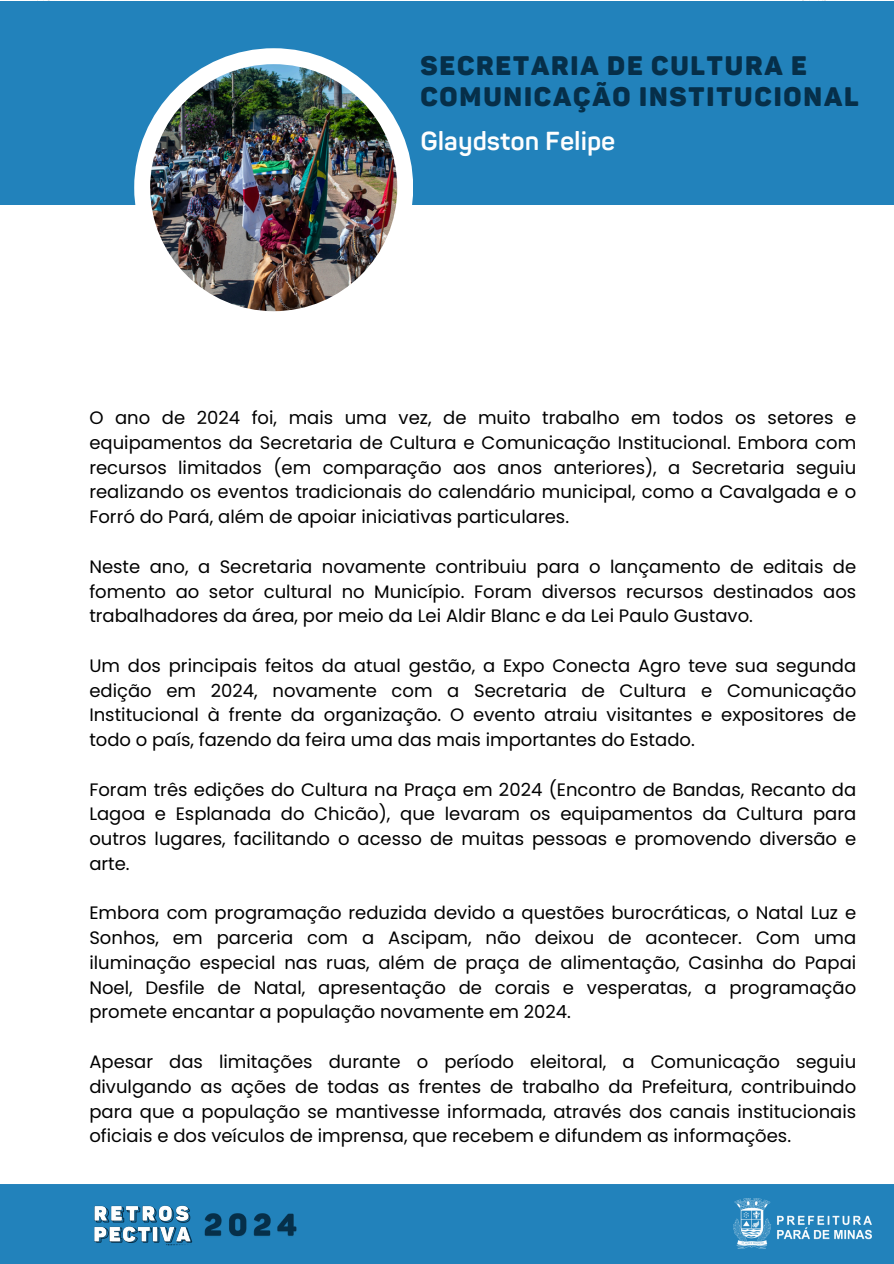
<style>
.page{position:relative;width:894px;height:1264px;background:#fff}
.page>*{position:absolute;margin:0;border:0;box-sizing:border-box;transform-origin:0 0}
.t1{font:900 26.4px/30.2px "Panton";letter-spacing:.07em;color:#062f49}
.t2{font:700 25.65px "Panton";color:#fefefe}
.t3{font:18px/24.8px "Poppins";color:#000;text-align:justify}
</style>
<div class="page">
<div style="left:0;top:1px;width:893px;height:204px;background:#2282bb"></div>
<div style="left:134px;top:48px;width:279px;height:279px;background:#fff;border-radius:50%"></div>
<img style="left:150px;top:64px;width:247px;height:247px;border-radius:50%">
<div style="left:0;top:1184px;width:893px;height:79px;background:#2282bb"></div>
<img style="left:94px;top:1201px;width:99px;height:46px">
<svg style="left:96px;top:1207px;width:96px;height:37px"></svg>
<img style="left:202px;top:1206px;width:100px;height:39px">
<img style="left:733px;top:1198px;width:138px;height:49px">
<h2 class="t1" style="left:420px;top:52px;width:439px">SECRETARIA DE CULTURA E<br>COMUNICAÇÃO INSTITUCIONAL</h2>
<p class="t2" style="left:420px;top:126px;width:196px">Glaydston Felipe</p>
<p class="t3" style="left:89px;top:405px;width:768px">O ano de 2024 foi, mais uma vez, de muito trabalho em todos os setores e equipamentos da Secretaria de Cultura e Comunicação Institucional. Embora com recursos limitados (em comparação aos anos anteriores), a Secretaria seguiu realizando os eventos tradicionais do calendário municipal, como a Cavalgada e o Forró do Pará, além de apoiar iniciativas particulares.</p>
<h3 class="t3" style="left:89px;top:554px;width:768px">Neste ano, a Secretaria novamente contribuiu para o lançamento de editais de fomento ao setor cultural no Município. Foram diversos recursos destinados aos trabalhadores da área, por meio da Lei Aldir Blanc e da Lei Paulo Gustavo.</h3>
<p class="t3" style="left:89px;top:653px;width:768px">Um dos principais feitos da atual gestão, a Expo Conecta Agro teve sua segunda edição em 2024, novamente com a Secretaria de Cultura e Comunicação Institucional à frente da organização. O evento atraiu visitantes e expositores de todo o país, fazendo da feira uma das mais importantes do Estado.</p>
<p class="t3" style="left:89px;top:777px;width:768px">Foram três edições do Cultura na Praça em 2024 (Encontro de Bandas, Recanto da Lagoa e Esplanada do Chicão), que levaram os equipamentos da Cultura para outros lugares, facilitando o acesso de muitas pessoas e promovendo diversão e arte.</p>
<p class="t3" style="left:89px;top:900px;width:768px">Embora com programação reduzida devido a questões burocráticas, o Natal Luz e Sonhos, em parceria com a Ascipam, não deixou de acontecer. Com uma iluminação especial nas ruas, além de praça de alimentação, Casinha do Papai Noel, Desfile de Natal, apresentação de corais e vesperatas, a programação promete encantar a população novamente em 2024.</p>
<p class="t3" style="left:89px;top:1049px;width:768px">Apesar das limitações durante o período eleitoral, a Comunicação seguiu divulgando as ações de todas as frentes de trabalho da Prefeitura, contribuindo para que a população se mantivesse informada, através dos canais institucionais oficiais e dos veículos de imprensa, que recebem e difundem as informações.</p>
</div>
